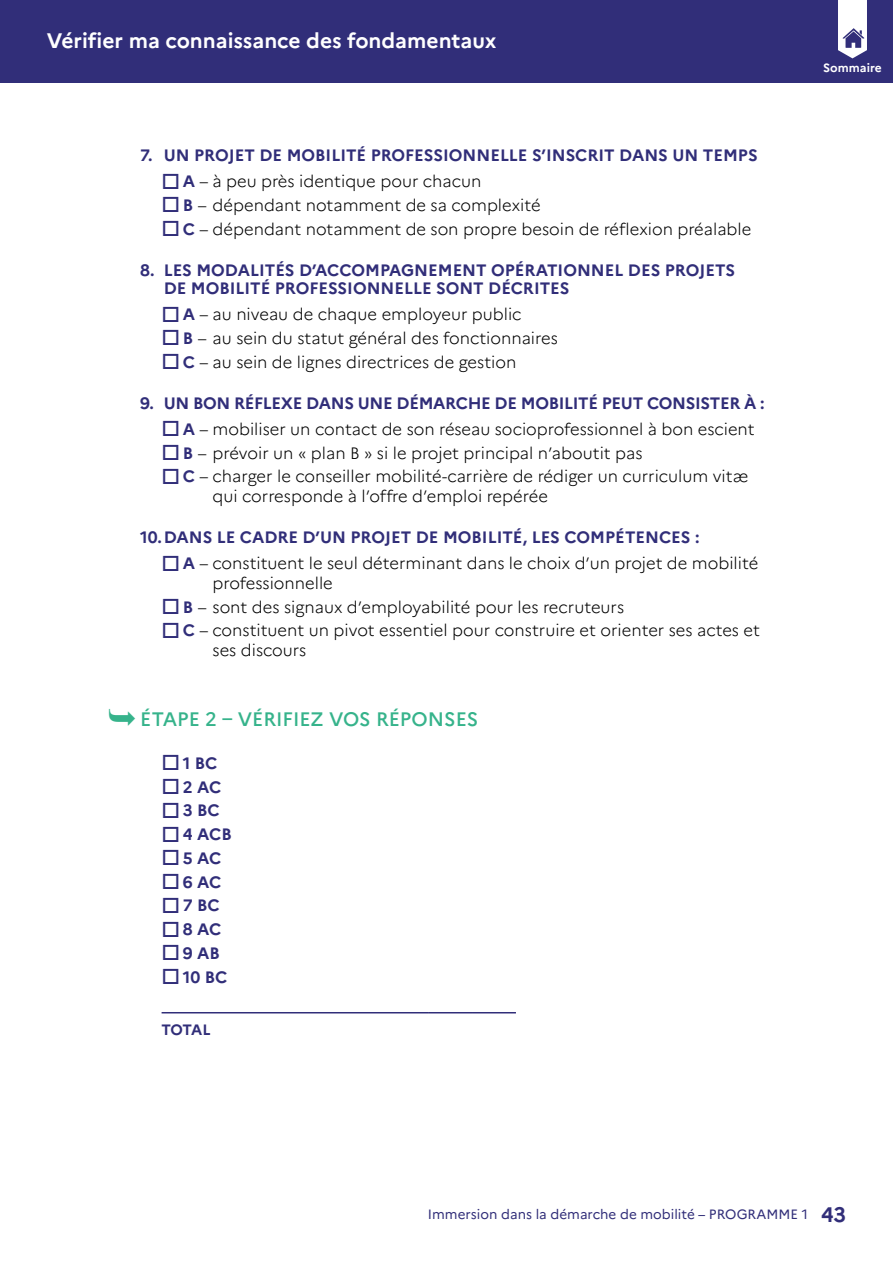
<style>
.page{position:relative;width:893px;height:1263px;background:#fff}
.page>*{position:absolute;margin:0;border:0;box-sizing:border-box;transform-origin:0 0}
.t1{font:700 21px "Marianne";color:#fff}
.t2{font:700 21px "Marianne";color:#312e79}
.t3{font:500 19.5px "Marianne";color:#36b38b}
.t4{font:300 16.5px/23.7px "Marianne";color:#000}
.t5{font:700 16.5px/23.7px "Marianne";color:#312e79}
.t6{font:700 15px "Marianne";letter-spacing:-.03em;color:#312e79}
.t7{font:13.5px "Marianne";color:#312e79}
.t8{font:700 12px "Marianne";color:#fff}
.s1{font-weight:300;color:#000}
.s2{font-weight:700;color:#312e79}
</style>
<div class="page">
<div style="left:0;top:0;width:893px;height:83px;background:#312e79"></div>
<svg style="left:838px;top:0;width:29px;height:58px"></svg>
<hr style="left:162px;top:1012px;width:266px;height:1px;background:#312e79">
<hr style="left:428px;top:1012px;width:44px;height:1px;background:#312e79">
<hr style="left:472px;top:1012px;width:44px;height:1px;background:#312e79">
<p class="t1" style="left:47px;top:28px;width:451px">Vérifier ma connaissance des fondamentaux</p>
<p class="t5" style="left:183px;top:142px;width:576px;line-height:26px;text-indent:-43px">7. UN PROJET DE MOBILITÉ PROFESSIONNELLE S’INSCRIT DANS UN TEMPS<br>A <span class="s1">– à peu près identique pour chacun</span></p>
<p class="t4" style="left:183px;top:193px;width:570px"><span class="s2">B</span> – dépendant notamment de sa complexité<br><span class="s2">C</span> – dépendant notamment de son propre besoin de réflexion préalable</p>
<p class="t5" style="left:164px;top:261px;width:573px;line-height:18px;text-indent:-23px">8. LES MODALITÉS D’ACCOMPAGNEMENT OPÉRATIONNEL DES PROJETS<br>DE MOBILITÉ PROFESSIONNELLE SONT DÉCRITES</p>
<p class="t4" style="left:183px;top:302px;width:376px"><span class="s2">A</span> – au niveau de chaque employeur public<br><span class="s2">B</span> – au sein du statut général des fonctionnaires<br><span class="s2">C</span> – au sein de lignes directrices de gestion</p>
<p class="t4" style="left:183px;top:390px;width:583px;line-height:26px;text-indent:-43px"><span class="s2">9. UN BON RÉFLEXE DANS UNE DÉMARCHE DE MOBILITÉ PEUT CONSISTER À :<br>A</span> – mobiliser un contact de son réseau socioprofessionnel à bon escient</p>
<p class="t4" style="left:183px;top:441px;width:567px"><span class="s2">B</span> – prévoir un « plan B » si le projet principal n’aboutit pas<br><span class="s2">C</span> – charger le conseiller mobilité-carrière de rédiger un curriculum vitæ</p>
<p class="t4" style="left:213px;top:484px;width:337px">qui corresponde à l’offre d’emploi repérée</p>
<p class="t4" style="left:183px;top:524px;width:577px;line-height:26px;text-indent:-43px"><span class="s2">10.DANS LE CADRE D’UN PROJET DE MOBILITÉ, LES COMPÉTENCES :<br>A</span> – constituent le seul déterminant dans le choix d’un projet de mobilité</p>
<p class="t4" style="left:183px;top:571px;width:579px;text-indent:30px">professionnelle<br><span class="s2">B</span> – sont des signaux d’employabilité pour les recruteurs<br><span class="s2">C</span> – constituent un pivot essentiel pour construire et orienter ses actes et</p>
<p class="t4" style="left:213px;top:638px;width:95px">ses discours</p>
<p class="t3" style="left:140px;top:707px;width:339px">ÉTAPE 2 – VÉRIFIEZ VOS RÉPONSES</p>
<p class="t5" style="left:183px;top:751px;width:50px">1 BC<br>2 AC<br>3 BC<br>4 ACB<br>5 AC<br>6 AC<br>7 BC<br>8 AC<br>9 AB<br>10 BC</p>
<p class="t6" style="left:162px;top:1021px;width:50px">TOTAL</p>
<p class="t8" style="left:823px;top:60px;width:60px">Sommaire</p>
<p class="t7" style="left:428px;top:1206px;width:300px">Immersion dans la démarche de mobilité – Progra</p>
<p class="t7" style="left:766px;top:1206px;width:43px">mme 1</p>
<p class="t2" style="left:821px;top:1202px;width:27px">43</p>
</div>
